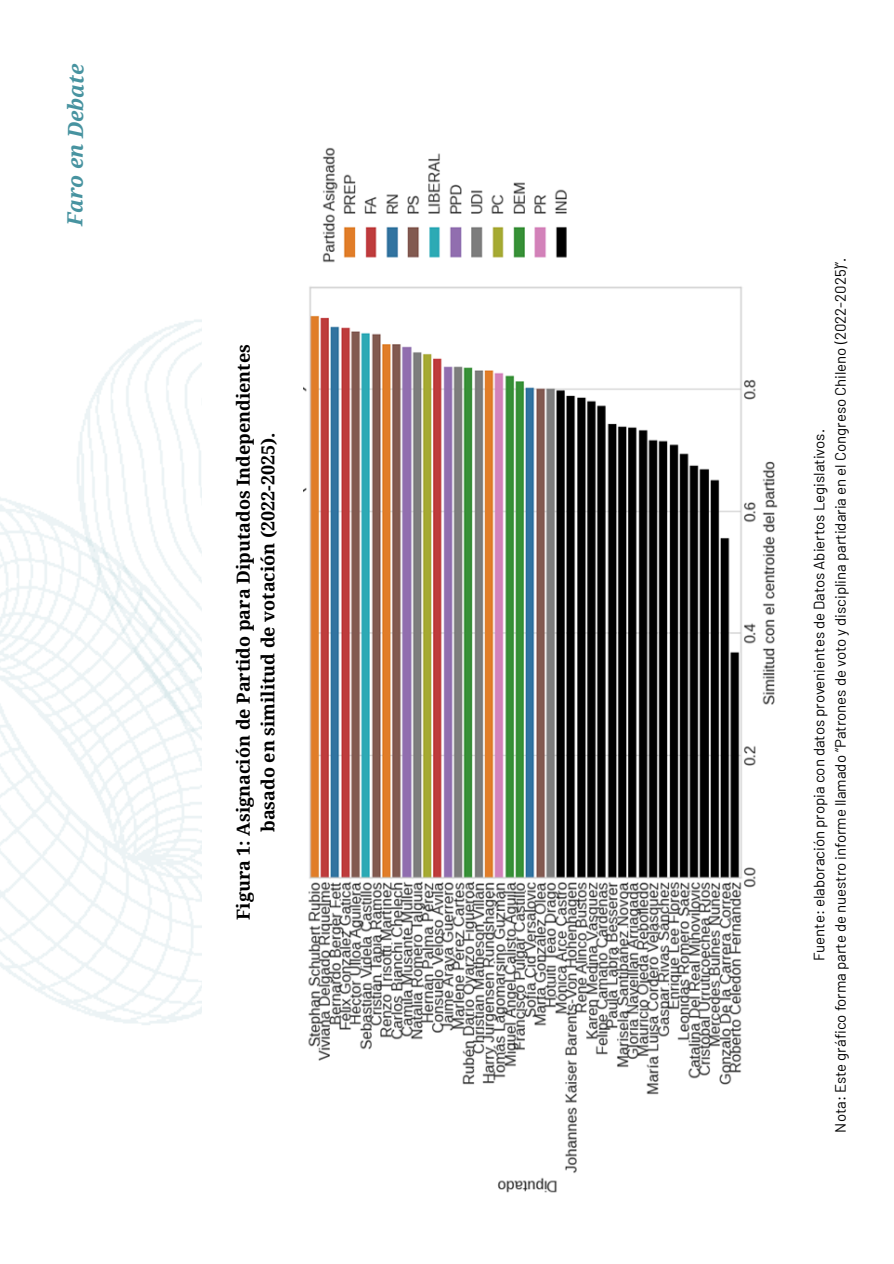
<style>
.page{position:relative;width:894px;height:1264px;background:#fff}
.page>*{position:absolute;margin:0;border:0;box-sizing:border-box;transform-origin:0 0}
.t1{font:italic 700 21px "Noto Serif";letter-spacing:-.01em;color:#4793a0}
.t2{font:700 18px/24.8px "Noto Serif";color:#000;text-align:center}
.t3{font:15px "Barlow";color:#000}
</style>
<div class="page">
<img style="left:0;top:319px;width:202px;height:706px">
<img style="left:303px;top:147px;width:475px;height:1046px">
<h2 class="t1" style="left:61px;top:226px;width:164px;rotate:-90deg">Faro en Debate</h2>
<p class="t2" style="left:230px;top:919px;width:577px;rotate:-90deg">Figura 1: Asignación de Partido para Diputados Independientes basado en similitud de votación (2022-2025).</p>
<p class="t3" style="left:830px;top:1132px;width:876px;rotate:-90deg">Nota: Este gráfico forma parte de nuestro informe llamado “Patrones de voto y disciplina partidaria en el Congreso Chileno (2022-2025)”.</p>
<p class="t3" style="left:809px;top:960px;width:533px;rotate:-90deg">Fuente: elaboración propia con datos provenientes de Datos Abiertos Legislativos.</p>
</div>
